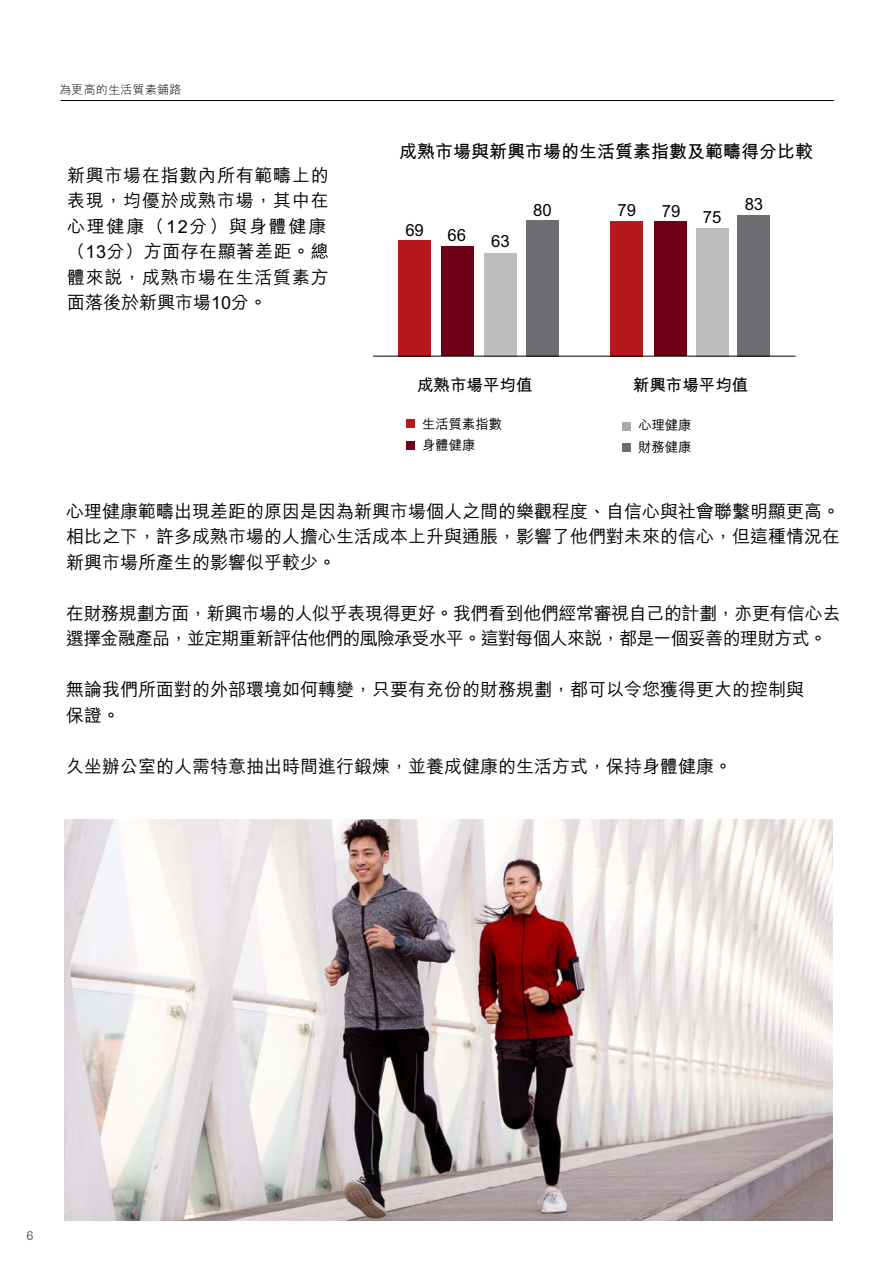
<style>
.page{position:relative;width:893px;height:1263px;background:#fff}
.page>*{position:absolute;margin:0;border:0;box-sizing:border-box;transform-origin:0 0}
.t1{font:500 18px/25.5px "M Hei H Kfor HSBC";color:#000;text-align:justify}
.t2{font:500 18px/25.5px "M Hei H Kfor HSBC";letter-spacing:-.025em;color:#000}
.t3{font:500 18px/25.5px "M Hei H Kfor HSBC";letter-spacing:.04em;color:#000}
.t4{font:700 18px "M Hei H Kfor HSBC";color:#000}
.t5{font:700 16.8px "M Hei PR Cfor HSBC";color:#000}
.t6{font:700 16.5px "M Hei H Kfor HSBC";color:#000}
.t7{font:500 13.5px "M Hei H Kfor HSBC";color:#000}
.t8{font:300 12px "M Hei H Kfor HSBC";letter-spacing:.02em;color:#000}
.t9{font:12px "Univers Nextfor HSBC";color:#5f5c5d}
</style>
<div class="page">
<div style="left:406px;top:419px;width:9px;height:9px;background:#b5191e"></div>
<div style="left:406px;top:441px;width:9px;height:8px;background:#710016"></div>
<div style="left:623px;top:422px;width:8px;height:8px;background:#a7a9ac"></div>
<div style="left:623px;top:443px;width:8px;height:8px;background:#6d6e71"></div>
<div style="left:398px;top:240px;width:33px;height:116px;background:#b5191e"></div>
<div style="left:610px;top:221px;width:33px;height:135px;background:#b5191e"></div>
<div style="left:441px;top:247px;width:33px;height:109px;background:#710016"></div>
<div style="left:654px;top:221px;width:32px;height:135px;background:#710016"></div>
<div style="left:484px;top:253px;width:33px;height:103px;background:#bcbec0"></div>
<div style="left:696px;top:228px;width:33px;height:128px;background:#bcbec0"></div>
<div style="left:738px;top:215px;width:32px;height:141px;background:#6d6e71"></div>
<div style="left:526px;top:220px;width:33px;height:136px;background:#6d6e71"></div>
<hr style="left:373px;top:356px;width:423px;height:1px;background:#000">
<img style="left:64px;top:819px;width:769px;height:402px">
<hr style="left:61px;top:100px;width:773px;height:1px;background:#000">
<p class="t8" style="left:59px;top:84px;width:124px">為更高的生活質素鋪路</p>
<p class="t3" style="left:67px;top:161px;width:263px">新興市場在指數內所有範疇上的表現，均優於成熟市場，其中在心理健康（12分）與身體健康（13分）方面存在顯著差距。總體來說，成熟市場在生活質素方面落後於新興市場10分。</p>
<p class="t4" style="left:399px;top:138px;width:415px">成熟市場與新興市場的生活質素指數及範疇得分比較</p>
<p class="t5" style="left:405px;top:221px;width:20px">69</p>
<p class="t5" style="left:448px;top:226px;width:20px">66</p>
<p class="t5" style="left:491px;top:232px;width:20px">63</p>
<p class="t5" style="left:533px;top:201px;width:20px">80</p>
<p class="t5" style="left:618px;top:200px;width:20px">79</p>
<p class="t5" style="left:662px;top:202px;width:20px">79</p>
<p class="t5" style="left:703px;top:207px;width:20px">75</p>
<p class="t5" style="left:745px;top:194px;width:20px">83</p>
<p class="t6" style="left:417px;top:372px;width:117px">成熟市場平均值</p>
<p class="t6" style="left:633px;top:372px;width:117px">新興市場平均值</p>
<p class="t7" style="left:422px;top:414px;width:81px">生活質素指數</p>
<p class="t7" style="left:638px;top:416px;width:55px">心理健康</p>
<p class="t7" style="left:422px;top:435px;width:55px">身體健康</p>
<p class="t7" style="left:638px;top:437px;width:55px">財務健康</p>
<p class="t1" style="left:66px;top:497px;width:775px">心理健康範疇出現差距的原因是因為新興市場個人之間的樂觀程度、自信心與社會聯繫明顯更高。相比之下，許多成熟市場的人擔心生活成本上升與通脹，影響了他們對未來的信心，但這種情況在新興市場所產生的影響似乎較少。</p>
<p class="t2" style="left:66px;top:599px;width:776px">在財務規劃方面，新興市場的人似乎表現得更好。我們看到他們經常審視自己的計劃，亦更有信心去選擇金融產品，並定期重新評估他們的風險承受水平。這對每個人來說，都是一個妥善的理財方式。</p>
<p class="t1" style="left:66px;top:675px;width:739px">無論我們所面對的外部環境如何轉變，只要有充份的財務規劃，都可以令您獲得更大的控制與保證。</p>
<p class="t1" style="left:66px;top:752px;width:667px">久坐辦公室的人需特意抽出時間進行鍛煉，並養成健康的生活方式，保持身體健康。</p>
<p class="t9" style="left:27px;top:1227px;width:8px">6</p>
</div>
